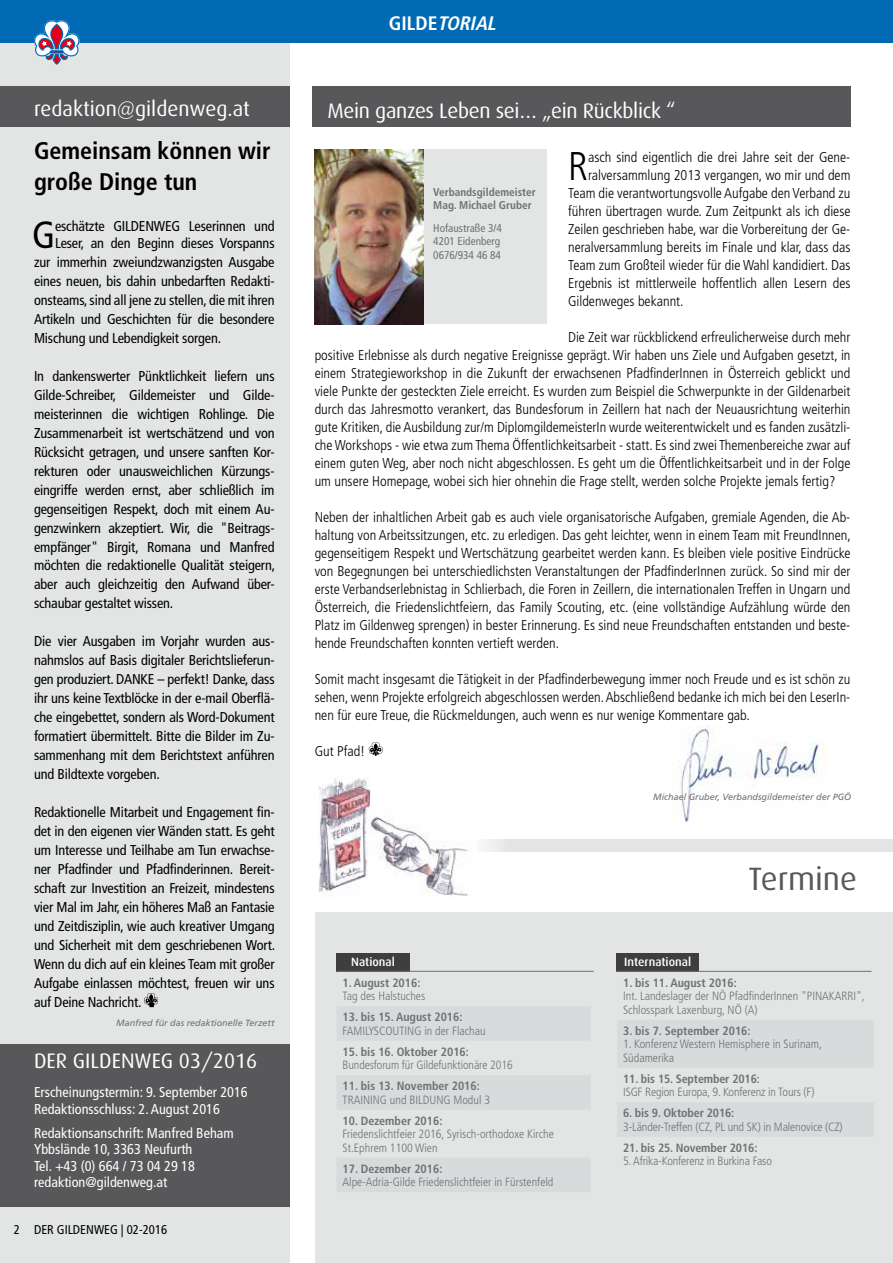
<style>
.page{position:relative;width:893px;height:1263px;background:#fff}
.page>*{position:absolute;margin:0;border:0;box-sizing:border-box;transform-origin:0 0}
.t1{font:300 condensed 40.05px "Frutiger LT";color:#000}
.t2{font:condensed 37.95px "Frutiger LT";color:#000}
.t3{font:32.4px "Dax";color:#58585a}
.t4{font:700 condensed 24px/31.2px "Frutiger LT";color:#000}
.t5{font:21px "Dax";letter-spacing:-.005em;color:#fff}
.t6{font:italic 700 condensed 19.5px "Frutiger LT";color:#fff}
.t7{font:300 condensed 14.25px/18px "Frutiger LT";color:#000;text-align:justify}
.t8{font:condensed 14.25px/19px "Frutiger LT";letter-spacing:-.01em;color:#000;text-align:justify}
.t9{font:condensed 14.25px/16.5px "Frutiger LT";color:#fff}
.t10{font:condensed 12.75px "Frutiger LT";color:#000}
.t11{font:300 condensed 12px/13.5px "Frutiger LT";color:#707172}
.t12{font:700 condensed 12px "Frutiger LT";color:#707172}
.t13{font:500 12px "Dax";color:#fff}
.t14{font:condensed 11.25px/13.5px "Frutiger LT";color:#707172}
.t15{font:700 condensed 11.25px/13.5px "Frutiger LT";color:#707172}
.t16{font:italic 9px "Frutiger LT";color:#707172}
.s1{font-style:normal}
</style>
<div class="page">
<div style="left:316px;top:912px;width:577px;height:351px;background:#e3e4e4"></div>
<div style="left:0;top:0;width:289px;height:1263px;background:#e3e4e4"></div>
<img style="left:680px;top:726px;width:146px;height:96px">
<div style="left:0;top:0;width:893px;height:43px;background:#006bb4"></div>
<div style="left:0;top:86px;width:289px;height:40px;background:#58585a"></div>
<div style="left:0;top:1044px;width:289px;height:162px;background:#58585a"></div>
<div style="left:313px;top:86px;width:538px;height:40px;background:#58585a"></div>
<svg style="left:369px;top:742px;width:14px;height:14px"></svg>
<svg style="left:34px;top:20px;width:46px;height:45px"></svg>
<svg style="left:144px;top:993px;width:14px;height:14px"></svg>
<div style="left:421px;top:149px;width:126px;height:175px;background:#e3e4e4"></div>
<img style="left:315px;top:149px;width:108px;height:175px">
<div style="left:455px;top:839px;width:438px;height:13px;background:#e3e4e4"></div>
<div style="left:455px;top:839px;width:53px;height:13px;background:#f0f0f0"></div>
<div style="left:337px;top:954px;width:73px;height:18px;background:#3e3d40"></div>
<hr style="left:337px;top:971px;width:257px;height:1px;background:#707172">
<img style="left:370px;top:816px;width:106px;height:80px">
<img style="left:318px;top:778px;width:52px;height:114px">
<div style="left:616px;top:954px;width:83px;height:18px;background:#3e3d40"></div>
<hr style="left:616px;top:971px;width:255px;height:1px;background:#707172">
<h3 class="t6" style="left:389px;top:11px;width:113px"><span class="s1">GILDE</span>TORIAL</h3>
<h3 class="t5" style="left:34px;top:97px;width:217px">redaktion@gildenweg.at</h3>
<h3 class="t5" style="left:327px;top:99px;width:350px">Mein ganzes Leben sei… „ein Rückblick “</h3>
<h3 class="t4" style="left:34px;top:135px;width:238px">Gemeinsam können wir große Dinge tun</h3>
<h2 class="t2" style="left:32px;top:212px;width:25px">G</h2>
<p class="t8" style="left:55px;top:218px;width:221px;line-height:16.5px">eschätzte GILDENWEG Leserinnen und<br>Leser, an den Beginn dieses Vorspanns</p>
<p class="t8" style="left:34px;top:252px;width:242px">zur immerhin zweiundzwanzigsten Ausgabe eines neuen, bis dahin unbedarften Redakti&shy;onsteams, sind all jene zu stellen, die mit ihren Artikeln und Geschichten für die besondere Mischung und Lebendigkeit sorgen.</p>
<p class="t8" style="left:34px;top:366px;width:243px">In dankenswerter Pünktlichkeit liefern uns Gilde-Schreiber, Gildemeister und Gilde&shy;meisterinnen die wichtigen Rohlinge. Die Zusammenarbeit ist wertschätzend und von Rücksicht getragen, und unsere sanften Kor&shy;rekturen oder unausweichlichen Kürzungs&shy;eingriffe werden ernst, aber schließlich im gegenseitigen Respekt, doch mit einem Au&shy;genzwinkern akzeptiert. Wir, die "Beitrags&shy;empfänger" Birgit, Romana und Manfred möchten die redaktionelle Qualität steigern, aber auch gleichzeitig den Aufwand über&shy;schaubar gestaltet wissen.</p>
<p class="t8" style="left:34px;top:632px;width:242px">Die vier Ausgaben im Vorjahr wurden aus&shy;nahmslos auf Basis digitaler Berichtslieferun&shy;gen produziert. DANKE – perfekt! Danke, dass ihr uns keine Textblöcke in der e-mail Oberflä&shy;che eingebettet, sondern als Word-Dokument formatiert übermittelt. Bitte die Bilder im Zu&shy;sammenhang mit dem Berichtstext anführen und Bildtexte vorgeben.</p>
<p class="t8" style="left:34px;top:803px;width:243px">Redaktionelle Mitarbeit und Engagement fin&shy;det in den eigenen vier Wänden statt. Es geht um Interesse und Teilhabe am Tun erwachse&shy;ner Pfadfinder und Pfadfinderinnen. Bereit&shy;schaft zur Investition an Freizeit, mindestens vier Mal im Jahr, ein höheres Maß an Fantasie und Zeitdisziplin, wie auch kreativer Umgang und Sicherheit mit dem geschriebenen Wort.<br>Wenn du dich auf ein kleines Team mit großer Aufgabe einlassen möchtest, freuen wir uns auf Deine Nachricht.</p>
<p class="t16" style="left:116px;top:1018px;width:160px">Manfred für das redaktionelle Terzett</p>
<h1 class="t1" style="left:568px;top:143px;width:22px">R</h1>
<p class="t7" style="left:588px;top:148px;width:264px">asch sind eigentlich die drei Jahre seit der Gene-</p>
<p class="t7" style="left:588px;top:166px;width:264px">ralversammlung 2013 vergangen, wo mir und dem</p>
<p class="t7" style="left:568px;top:184px;width:284px">Team die verantwortungsvolle Aufgabe den Verband zu</p>
<p class="t7" style="left:568px;top:202px;width:284px">führen übertragen wurde. Zum Zeitpunkt als ich diese</p>
<p class="t7" style="left:568px;top:220px;width:284px">Zeilen geschrieben habe, war die Vorbereitung der Ge-</p>
<p class="t7" style="left:568px;top:238px;width:284px">neralversammlung bereits im Finale und klar, dass das</p>
<p class="t7" style="left:568px;top:256px;width:284px">Team zum Großteil wieder für die Wahl kandidiert. Das</p>
<p class="t7" style="left:568px;top:274px;width:284px">Ergebnis ist mittlerweile hoffentlich allen Lesern des</p>
<p class="t7" style="left:568px;top:292px;width:117px">Gildenweges bekannt.</p>
<p class="t7" style="left:315px;top:328px;width:537px;text-indent:253px">Die Zeit war rückblickend erfreulicherweise durch mehr positive Erlebnisse als durch negative Ereignisse geprägt. Wir haben uns Ziele und Aufgaben gesetzt, in einem Strategieworkshop in die Zukunft der erwachsenen PfadfinderInnen in Österreich geblickt und viele Punkte der gesteckten Ziele erreicht. Es wurden zum Beispiel die Schwerpunkte in der Gildenarbeit durch das Jahresmotto verankert, das Bundesforum in Zeillern hat nach der Neuausrichtung weiterhin gute Kritiken, die Ausbildung zur/m DiplomgildemeisterIn wurde weiterentwickelt und es fanden zusätzli&shy;che Workshops - wie etwa zum Thema Öffentlichkeitsarbeit - statt. Es sind zwei Themenbereiche zwar auf einem guten Weg, aber noch nicht abgeschlossen. Es geht um die Öffentlichkeitsarbeit und in der Folge um unsere Homepage, wobei sich hier ohnehin die Frage stellt, werden solche Projekte jemals fertig?</p>
<p class="t7" style="left:315px;top:508px;width:538px">Neben der inhaltlichen Arbeit gab es auch viele organisatorische Aufgaben, gremiale Agenden, die Ab&shy;haltung von Arbeitssitzungen, etc. zu erledigen. Das geht leichter, wenn in einem Team mit FreundInnen, gegenseitigem Respekt und Wertschätzung gearbeitet werden kann. Es bleiben viele positive Eindrücke von Begegnungen bei unterschiedlichsten Veranstaltungen der PfadfinderInnen zurück. So sind mir der erste Verbandserlebnistag in Schlierbach, die Foren in Zeillern, die internationalen Treffen in Ungarn und Österreich, die Friedenslichtfeiern, das Family Scouting, etc. (eine vollständige Aufzählung würde den Platz im Gildenweg sprengen) in bester Erinnerung. Es sind neue Freundschaften entstanden und beste&shy;hende Freundschaften konnten vertieft werden.</p>
<p class="t7" style="left:315px;top:670px;width:537px">Somit macht insgesamt die Tätigkeit in der Pfadfinderbewegung immer noch Freude und es ist schön zu sehen, wenn Projekte erfolgreich abgeschlossen werden. Abschließend bedanke ich mich bei den LeserIn&shy;nen für eure Treue, die Rückmeldungen, auch wenn es nur wenige Kommentare gab.</p>
<p class="t7" style="left:315px;top:742px;width:52px">Gut Pfad!</p>
<p class="t15" style="left:433px;top:185px;width:104px">Verbandsgildemeister<br>Mag. Michael Gruber</p>
<p class="t14" style="left:433px;top:221px;width:70px">Hofaustraße 3/4<br>4201 Eidenberg<br>0676/934 46 84</p>
<p class="t16" style="left:653px;top:792px;width:199px">Michael Gruber, Verbandsgildemeister der PGÖ</p>
<h3 class="t3" style="left:748px;top:861px;width:110px">Termine</h3>
<p class="t13" style="left:351px;top:955px;width:45px">National</p>
<p class="t13" style="left:624px;top:955px;width:68px">International</p>
<p class="t12" style="left:623px;top:975px;width:115px">1. bis 11. August 2016:</p>
<p class="t11" style="left:623px;top:989px;width:243px">Int. Landeslager der NÖ PfadfinderInnen "PINAKARRI",<br>Schlosspark Laxenburg, NÖ (A)</p>
<p class="t12" style="left:623px;top:1023px;width:129px">3. bis 7. September 2016:</p>
<p class="t11" style="left:623px;top:1037px;width:200px">1. Konferenz Western Hemisphere in Surinam,<br>Südamerika</p>
<p class="t12" style="left:623px;top:1071px;width:138px">11. bis 15. September 2016:</p>
<p class="t11" style="left:623px;top:1085px;width:193px">ISGF Region Europa, 9. Konferenz in Tours (F)</p>
<p class="t12" style="left:623px;top:1106px;width:113px">6. bis 9. Oktober 2016:</p>
<p class="t11" style="left:623px;top:1120px;width:221px">3-Länder-Treffen (CZ, PL und SK) in Malenovice (CZ)</p>
<p class="t12" style="left:623px;top:1140px;width:136px">21. bis 25. November 2016:</p>
<p class="t11" style="left:623px;top:1154px;width:150px">5. Afrika-Konferenz in Burkina Faso</p>
<p class="t12" style="left:343px;top:975px;width:79px">1. August 2016:</p>
<p class="t11" style="left:343px;top:989px;width:84px">Tag des Halstuches</p>
<p class="t12" style="left:343px;top:1010px;width:121px">13. bis 15. August 2016:</p>
<p class="t11" style="left:343px;top:1024px;width:145px">FAMILYSCOUTING in der Flachau</p>
<p class="t12" style="left:343px;top:1044px;width:128px">15. bis 16. Oktober 2016:</p>
<p class="t11" style="left:343px;top:1058px;width:172px">Bundesforum für Gildefunktionäre 2016</p>
<p class="t12" style="left:343px;top:1079px;width:139px">11. bis 13. November 2016:</p>
<p class="t11" style="left:343px;top:1093px;width:149px">TRAINING und BILDUNG Modul 3</p>
<p class="t12" style="left:343px;top:1113px;width:101px">10. Dezember 2016:</p>
<p class="t11" style="left:343px;top:1127px;width:213px">Friedenslichtfeier 2016, Syrisch-orthodoxe Kirche<br>St.Ephrem 1100 Wien</p>
<p class="t12" style="left:343px;top:1161px;width:101px">17. Dezember 2016:</p>
<p class="t11" style="left:343px;top:1175px;width:212px">Alpe-Adria-Gilde Friedenslichtfeier in Fürstenfeld</p>
<h3 class="t5" style="left:34px;top:1049px;width:225px">DER GILDENWEG 03/2016</h3>
<p class="t9" style="left:34px;top:1084px;width:215px">Erscheinungstermin: 9. September 2016<br>Redaktionsschluss: 2. August 2016</p>
<p class="t9" style="left:34px;top:1124px;width:201px">Redaktionsanschrift: Manfred Beham<br>Ybbslände 10, 3363 Neufurth<br>Tel. +43 (0) 664 / 73 04 29 18 redaktion@gildenweg.at</p>
<p class="t10" style="left:14px;top:1222px;width:155px">2 DER GILDENWEG | 02-2016</p>
</div>
